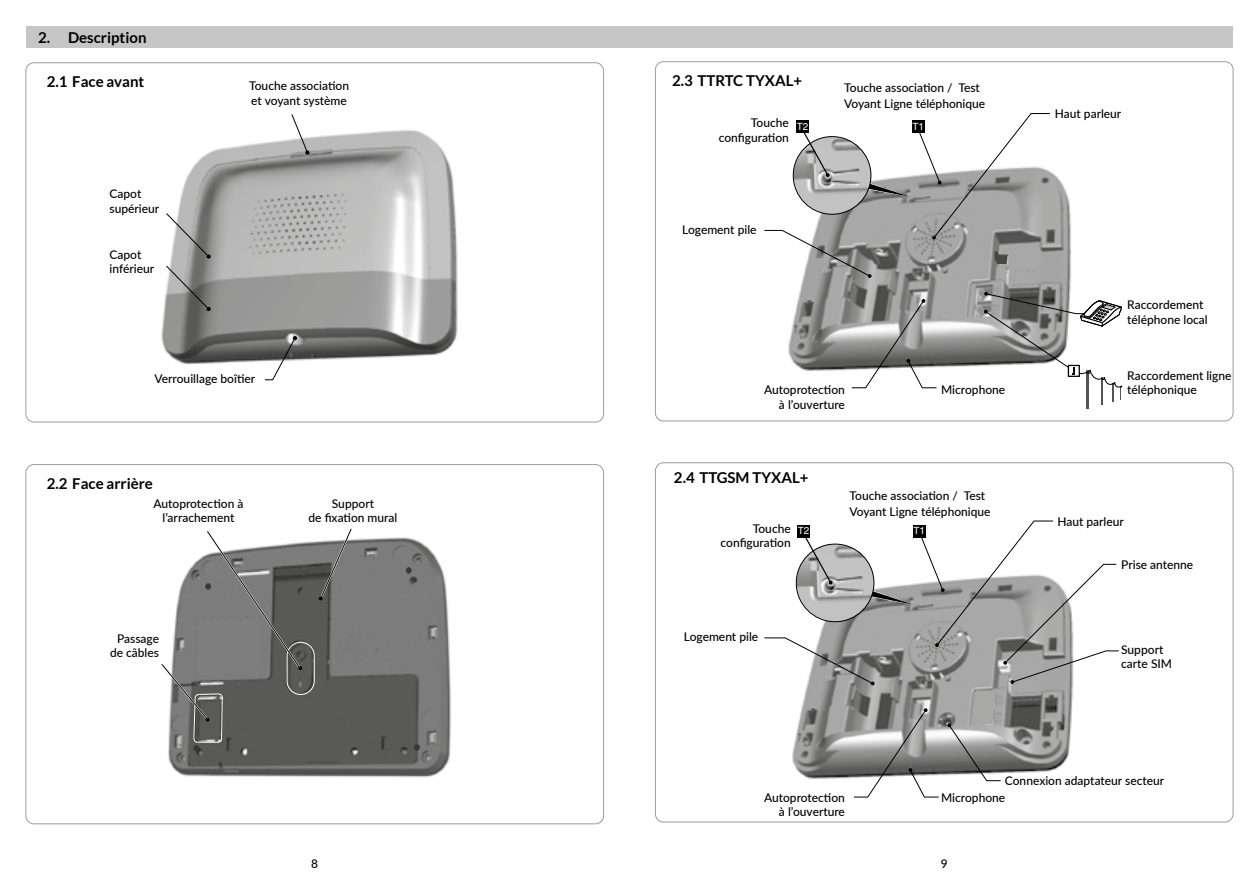
<style>
.page{position:relative;width:1259px;height:893px;background:#fff}
.page>*{position:absolute;margin:0;border:0;box-sizing:border-box;transform-origin:0 0}
.t1{font:700 15px "Lato";color:#000}
.t2{font:500 12px/14.4px "Lato";color:#000}
.t3{font:10.05px "Helvetica";color:#fff}
</style>
<div class="page">
<div style="left:625px;top:27px;width:608px;height:21px;background:#c6c6c6"></div>
<div style="left:26px;top:27px;width:603px;height:21px;background:#c6c6c6"></div>
<svg style="left:764px;top:128px;width:168px;height:261px"></svg>
<svg style="left:799px;top:125px;width:30px;height:52px"></svg>
<div style="left:793px;top:136px;width:78px;height:79px;border:1px solid #000;border-radius:50%"></div>
<div style="left:796px;top:120px;width:12px;height:13px;background:#000"></div>
<div style="left:911px;top:120px;width:13px;height:13px;background:#000"></div>
<hr style="left:1085px;top:370px;width:3px;height:39px;background:#555454">
<hr style="left:1101px;top:378px;width:2px;height:27px;background:#555454">
<svg style="left:932px;top:113px;width:190px;height:288px"></svg>
<div style="left:933px;top:303px;width:21px;height:16px;background:#a9a8a8"></div>
<svg style="left:764px;top:521px;width:354px;height:276px"></svg>
<img style="left:168px;top:537px;width:283px;height:241px">
<img style="left:161px;top:130px;width:297px;height:235px">
<svg style="left:264px;top:336px;width:33px;height:45px"></svg>
<svg style="left:165px;top:265px;width:46px;height:46px;background:#8b8b8a"></svg>
<svg style="left:165px;top:212px;width:46px;height:47px"></svg>
<svg style="left:291px;top:114px;width:18px;height:41px"></svg>
<svg style="left:406px;top:567px;width:5px;height:7px"></svg>
<div style="left:414px;top:744px;width:6px;height:7px;background:#3a3938;border-radius:50%"></div>
<svg style="left:161px;top:528px;width:193px;height:223px;background:#818181"></svg>
<p class="t1" style="left:38px;top:29px;width:110px">2. Description</p>
<p class="t1" style="left:47px;top:73px;width:99px">2.1 Face avant</p>
<p class="t2" style="left:110px;top:186px;width:51px">Capot supérieur</p>
<p class="t2" style="left:110px;top:246px;width:46px">Capot inférieur</p>
<p class="t2" style="left:249px;top:78px;width:101px">Touche association et voyant système</p>
<p class="t2" style="left:155px;top:371px;width:102px">Verrouillage boîtier</p>
<p class="t1" style="left:47px;top:475px;width:108px">2.2 Face arrière</p>
<p class="t2" style="left:153px;top:496px;width:91px;text-align:center">Autoprotection à l’arrachement</p>
<p class="t2" style="left:110px;top:631px;width:51px;text-align:center">Passage de câbles</p>
<p class="t2" style="left:308px;top:496px;width:90px;text-align:center">Support<br>de fixation mural</p>
<p class="t1" style="left:672px;top:72px;width:132px">2.3 TTRTC TYXAL+</p>
<p class="t2" style="left:844px;top:80px;width:137px">Touche association / Test</p>
<p class="t2" style="left:844px;top:96px;width:143px">Voyant Ligne téléphonique</p>
<p class="t2" style="left:719px;top:115px;width:72px;text-align:right">Touche configuration</p>
<p class="t3" style="left:797px;top:120px;width:13px">T2</p>
<p class="t3" style="left:912px;top:120px;width:13px">T1</p>
<p class="t2" style="left:682px;top:222px;width:76px">Logement pile</p>
<p class="t2" style="left:764px;top:382px;width:82px;text-align:right">Autoprotection à l’ouverture</p>
<p class="t1" style="left:674px;top:469px;width:136px">2.4 TTGSM TYXAL+</p>
<p class="t2" style="left:941px;top:382px;width:66px">Microphone</p>
<p class="t2" style="left:849px;top:488px;width:137px">Touche association / Test</p>
<p class="t2" style="left:849px;top:504px;width:143px">Voyant Ligne téléphonique</p>
<p class="t2" style="left:720px;top:521px;width:72px;text-align:right">Touche configuration</p>
<p class="t3" style="left:798px;top:525px;width:13px">T2</p>
<p class="t3" style="left:913px;top:525px;width:13px">T1</p>
<p class="t2" style="left:684px;top:628px;width:76px">Logement pile</p>
<p class="t2" style="left:1054px;top:106px;width:68px">Haut parleur</p>
<p class="t2" style="left:1127px;top:297px;width:82px">Raccordement téléphone local</p>
<p class="t2" style="left:1127px;top:368px;width:106px">Raccordement ligne téléphonique</p>
<p class="t2" style="left:1057px;top:513px;width:68px">Haut parleur</p>
<p class="t2" style="left:1121px;top:557px;width:74px">Prise antenne</p>
<p class="t2" style="left:1121px;top:642px;width:52px">Support carte SIM</p>
<p class="t2" style="left:764px;top:790px;width:82px;text-align:right">Autoprotection à l’ouverture</p>
<p class="t2" style="left:1005px;top:773px;width:161px">Connexion adaptateur secteur</p>
<p class="t2" style="left:941px;top:790px;width:66px">Microphone</p>
<p class="t2" style="left:311px;top:856px;width:8px">8</p>
<p class="t2" style="left:940px;top:856px;width:8px">9</p>
</div>
